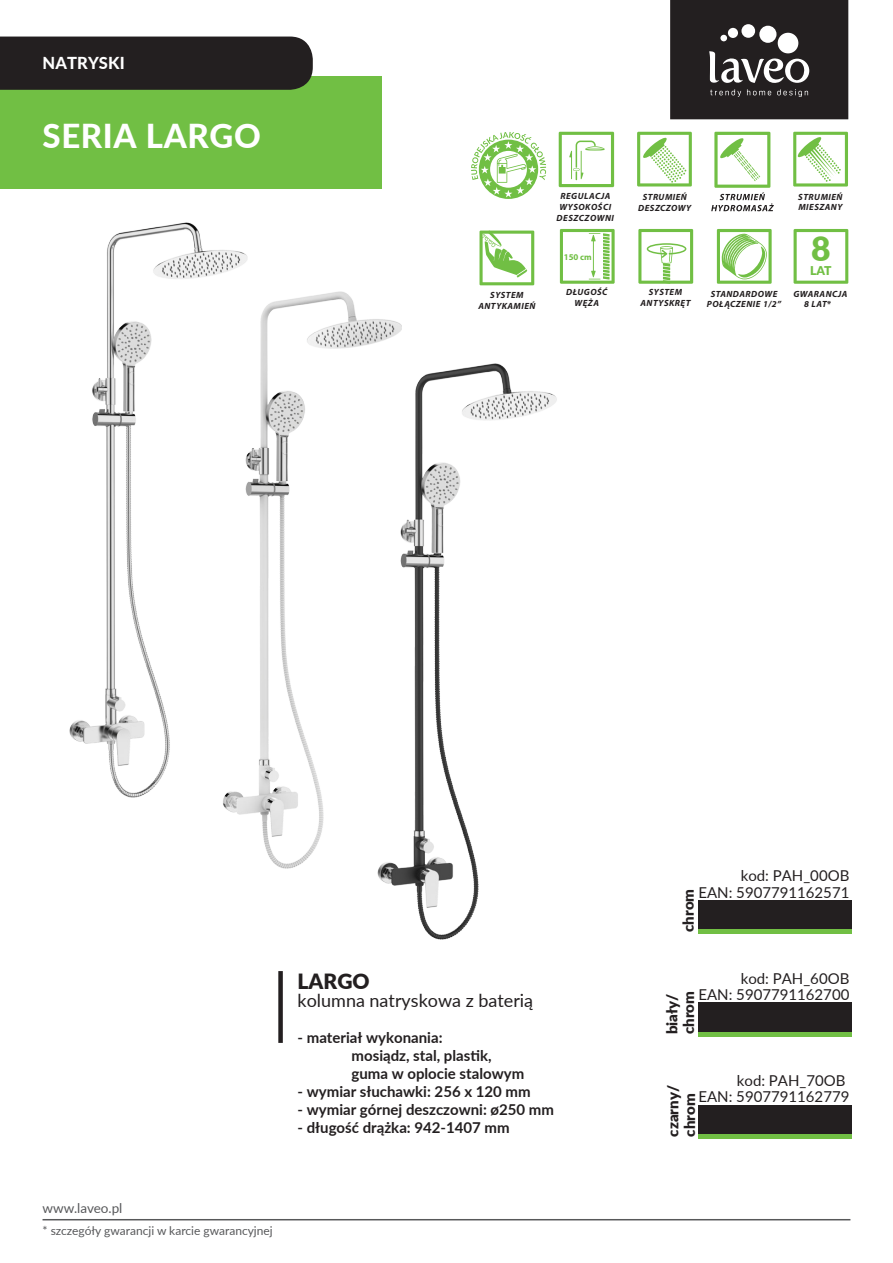
<style>
.page{position:relative;width:893px;height:1263px;background:#fff}
.page>*{position:absolute;margin:0;border:0;box-sizing:border-box;transform-origin:0 0}
.t1{font:900 33.6px "Lato";color:#71bf44}
.t2{font:800 33px "Lato";letter-spacing:.02em;color:#fff}
.t3{font:900 21px "Lato";color:#231f20}
.t4{font:18px "Lato";color:#231f20}
.t5{font:800 16.5px "Lato";letter-spacing:.005em;color:#fff}
.t6{font:700 15px/18px "Lato";color:#231f20}
.t7{font:15px/16.5px "Lato";color:#231f20;text-align:right}
.t8{font:900 15px/16.5px "Lato";color:#231f20}
.t9{font:13.5px "Lato";color:#57585a}
.t10{font:900 12.15px "Lato";color:#71bf44}
.t11{font:12px "Lato";color:#57585a}
.t12{font:italic 700 9px/10.8px "Myriad Pro";letter-spacing:.055em;color:#231f20;text-align:center}
.t13{font:700 8.85px "Myriad Pro";color:#71bf44}
</style>
<div class="page">
<hr style="left:43px;top:1219px;width:807px;height:1px;background:#57585a">
<div style="left:278px;top:971px;width:5px;height:72px;background:#231f20"></div>
<svg style="left:711px;top:132px;width:63px;height:79px"></svg>
<img style="left:223px;top:363px;width:334px;height:577px">
<img style="left:69px;top:222px;width:388px;height:583px">
<svg style="left:670px;top:0;width:178px;height:119px;background:#383435"></svg>
<div style="left:0;top:76px;width:382px;height:113px;background:#71bf44"></div>
<div style="left:0;top:37px;width:313px;height:53px;background:#231f20"></div>
<svg style="left:717px;top:229px;width:55px;height:55px"></svg>
<svg style="left:479px;top:231px;width:55px;height:54px"></svg>
<svg style="left:637px;top:132px;width:55px;height:54px"></svg>
<svg style="left:793px;top:229px;width:55px;height:55px"></svg>
<svg style="left:560px;top:229px;width:55px;height:55px"></svg>
<svg style="left:638px;top:229px;width:55px;height:55px"></svg>
<svg style="left:559px;top:132px;width:55px;height:55px"></svg>
<svg style="left:471px;top:132px;width:75px;height:67px"></svg>
<div style="left:698px;top:1002px;width:153px;height:30px;background:#231f20"></div>
<hr style="left:698px;top:1032px;width:153px;height:4px;background:#71bf44">
<div style="left:698px;top:900px;width:153px;height:30px;background:#231f20"></div>
<hr style="left:698px;top:930px;width:153px;height:4px;background:#71bf44">
<div style="left:698px;top:1105px;width:153px;height:29px;background:#231f20"></div>
<div style="left:698px;top:1134px;width:153px;height:5px;background:#71bf44"></div>
<svg style="left:793px;top:132px;width:55px;height:55px"></svg>
<h3 class="t5" style="left:43px;top:51px;width:84px">NATRYSKI</h3>
<h2 class="t2" style="left:43px;top:111px;width:220px">SERIA LARGO</h2>
<p class="t12" style="left:478px;top:289px;width:59px">SYSTEM<br>ANTYKAMIEŃ</p>
<p class="t12" style="left:557px;top:190px;width:59px">REGULACJA<br>WYSOKOŚCI<br>DESZCZOWNI</p>
<p class="t13" style="left:564px;top:251px;width:30px">150 cm</p>
<p class="t12" style="left:566px;top:286px;width:43px">DŁUGOŚĆ<br>WĘŻA</p>
<p class="t12" style="left:638px;top:192px;width:55px">STRUMIEŃ<br>DESZCZOWY</p>
<p class="t12" style="left:640px;top:286px;width:51px">SYSTEM<br>ANTYSKRĘT</p>
<p class="t12" style="left:707px;top:288px;width:76px">STANDARDOWE<br>POŁĄCZENIE 1/2”</p>
<p class="t12" style="left:798px;top:191px;width:46px;text-align:left">STRUMIEŃ<br>MIESZANY</p>
<h1 class="t1" style="left:811px;top:223px;width:21px">8</h1>
<h3 class="t10" style="left:810px;top:262px;width:23px">LAT</h3>
<p class="t12" style="left:804px;top:288px;width:45px;text-align:left;text-indent:-11px">GWARANCJA<br>8 LAT*</p>
<h3 class="t3" style="left:298px;top:965px;width:74px">LARGO</h3>
<h3 class="t4" style="left:298px;top:987px;width:237px">kolumna natryskowa z baterią</h3>
<h3 class="t6" style="left:352px;top:1027px;width:174px;text-indent:-54px">- materiał wykonania:<br>mosiądz, stal, plastik, guma w oplocie stalowym</h3>
<h3 class="t6" style="left:298px;top:1081px;width:235px">- wymiar słuchawki: 256 x 120 mm</h3>
<h3 class="t6" style="left:298px;top:1099px;width:258px">- wymiar górnej deszczowni: ø250 mm</h3>
<h3 class="t6" style="left:298px;top:1117px;width:214px">- długość drążka: 942-1407 mm</h3>
<h3 class="t9" style="left:43px;top:1198px;width:81px">www.laveo.pl</h3>
<h3 class="t11" style="left:43px;top:1222px;width:232px">* szczegóły gwarancji w karcie gwarancyjnej</h3>
<h3 class="t7" style="left:698px;top:867px;width:152px">kod: PAH_00OB<br>EAN: 5907791162571</h3>
<h3 class="t8" style="left:679px;top:932px;width:45px;rotate:-90deg">chrom</h3>
<h3 class="t7" style="left:698px;top:969px;width:152px">kod: PAH_60OB<br>EAN: 5907791162700</h3>
<h3 class="t8" style="left:663px;top:1034px;width:45px;rotate:-90deg">biały/ chrom</h3>
<h3 class="t7" style="left:698px;top:1072px;width:152px">kod: PAH_70OB<br>EAN: 5907791162779</h3>
<h3 class="t8" style="left:664px;top:1136px;width:53px;rotate:-90deg">czarny/ chrom</h3>
</div>
